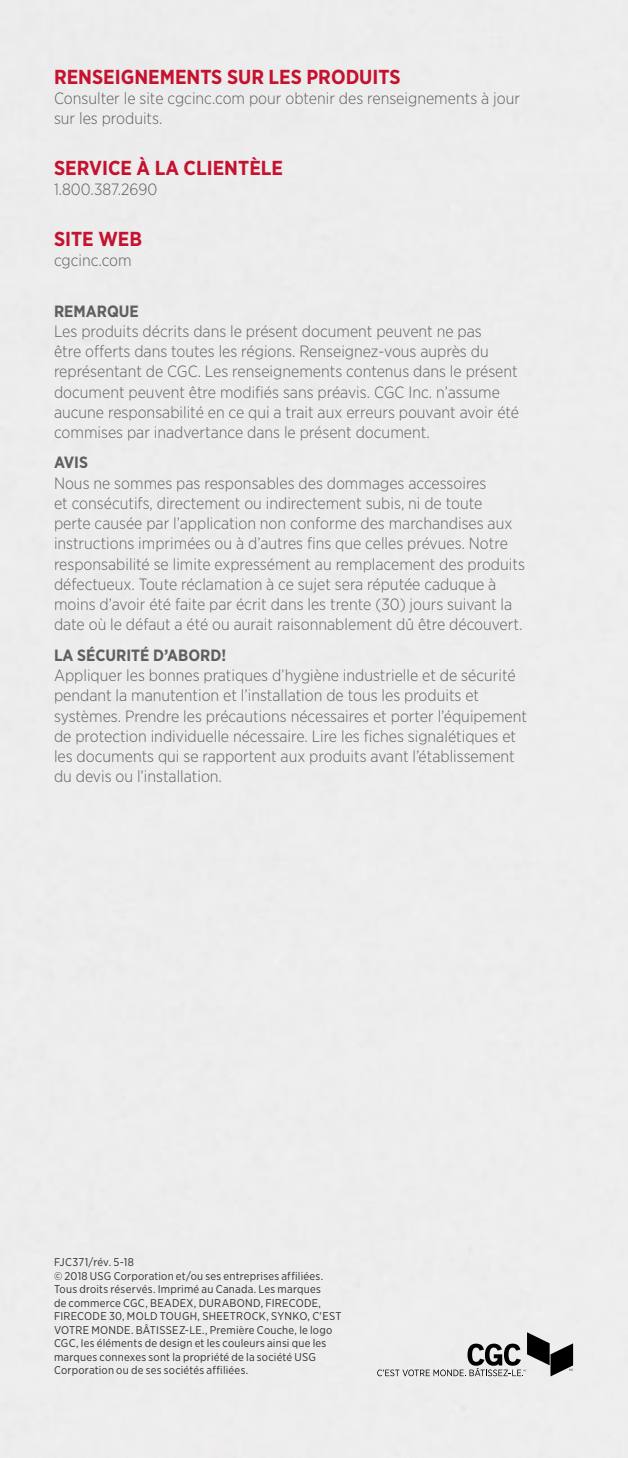
<style>
.page{position:relative;width:628px;height:1458px;background:#fff}
.page>*{position:absolute;margin:0;border:0;box-sizing:border-box;transform-origin:0 0}
.t1{font:700 20.25px "Gotham Narrow";color:#c4122f}
.t2{font:300 16.2px/20.2px "Gotham Narrow";color:#5e5f61}
.t3{font:700 16.2px "Gotham Narrow";color:#5e5f61}
.t4{font:11.25px/13.5px "Gotham Narrow";letter-spacing:.02em;color:#000}
</style>
<div class="page">
<svg style="left:377px;top:1332px;width:196px;height:44px;background:#bababa"></svg>
<p class="t1" style="left:54px;top:64px;width:348px">RENSEIGNEMENTS SUR LES PRODUITS</p>
<p class="t2" style="left:54px;top:88px;width:467px">Consulter le site cgcinc.com pour obtenir des renseignements à jour sur les produits.</p>
<p class="t1" style="left:54px;top:155px;width:230px">SERVICE À LA CLIENTÈLE</p>
<p class="t2" style="left:54px;top:179px;width:105px">1.800.387.2690</p>
<p class="t1" style="left:54px;top:226px;width:90px">SITE WEB</p>
<p class="t2" style="left:54px;top:250px;width:79px">cgcinc.com</p>
<p class="t3" style="left:54px;top:300px;width:86px">REMARQUE</p>
<p class="t2" style="left:54px;top:321px;width:466px">Les produits décrits dans le présent document peuvent ne pas<br>être offerts dans toutes les régions. Renseignez-vous auprès du représentant de CGC. Les renseignements contenus dans le présent document peuvent être modifiés sans préavis. CGC Inc. n’assume aucune responsabilité en ce qui a trait aux erreurs pouvant avoir été commises par inadvertance dans le présent document.</p>
<p class="t3" style="left:54px;top:452px;width:36px">AVIS</p>
<p class="t2" style="left:54px;top:472px;width:472px">Nous ne sommes pas responsables des dommages accessoires<br>et consécutifs, directement ou indirectement subis, ni de toute<br>perte causée par l’application non conforme des marchandises aux instructions imprimées ou à d’autres fins que celles prévues. Notre responsabilité se limite expressément au remplacement des produits défectueux. Toute réclamation à ce sujet sera réputée caduque à moins d’avoir été faite par écrit dans les trente (30) jours suivant la date où le défaut a été ou aurait raisonnablement dû être découvert.</p>
<p class="t3" style="left:54px;top:645px;width:174px">LA SÉCURITÉ D’ABORD!</p>
<p class="t2" style="left:54px;top:665px;width:474px">Appliquer les bonnes pratiques d’hygiène industrielle et de sécurité pendant la manutention et l’installation de tous les produits et systèmes. Prendre les précautions nécessaires et porter l’équipement de protection individuelle nécessaire. Lire les fiches signalétiques et les documents qui se rapportent aux produits avant l’établissement du devis ou l’installation.</p>
<p class="t4" style="left:54px;top:1255px;width:289px">FJC371/rév. 5-18<br>© 2018 USG Corporation et/ou ses entreprises affiliées.<br>Tous droits réservés. Imprimé au Canada. Les marques<br>de commerce CGC, BEADEX, DURABOND, FIRECODE, FIRECODE 30, MOLD TOUGH, SHEETROCK, SYNKO, C'EST VOTRE MONDE. BÂTISSEZ-LE., Première Couche, le logo CGC, les éléments de design et les couleurs ainsi que les marques connexes sont la propriété de la société USG Corporation ou de ses sociétés affiliées.</p>
</div>
